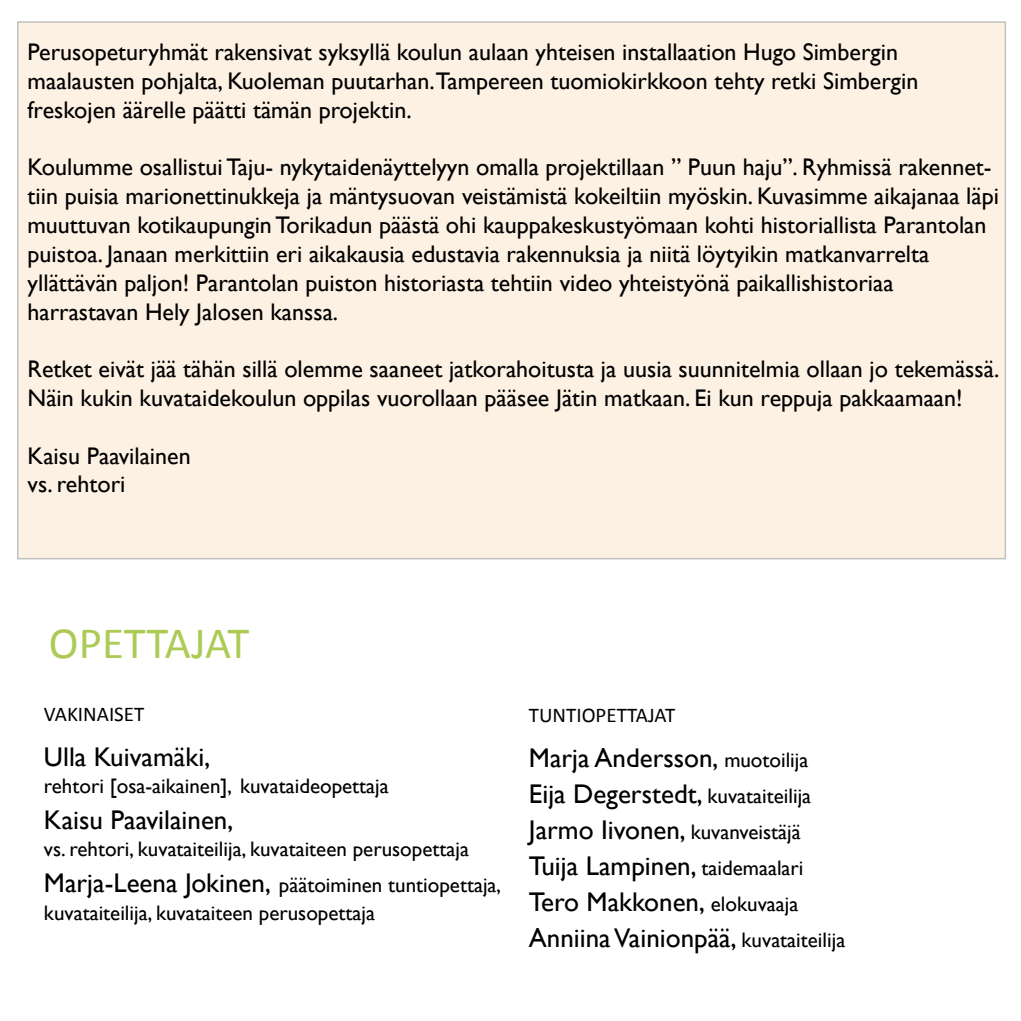
<style>
.page{position:relative;width:1021px;height:1021px;background:#fff}
.page>*{position:absolute;margin:0;border:0;box-sizing:border-box;transform-origin:0 0}
.t1{font:45px "Calibri";color:#accb55}
.t2{font:27px/36px "Gill Sans";color:#010101}
.t3{font:24px/28.8px "Gill Sans";color:#000}
.t4{font:21px/36px "Gill Sans";color:#010101}
.t5{font:21px "Calibri";color:#010101}
.s1{font-size:27px}
.s2{font-size:21px}
</style>
<div class="page">
<div style="left:18px;top:22px;width:987px;height:536px;background:#fdf1e4"></div>
<p class="t3" style="left:28px;top:38px;width:892px">Perusopeturyhmät rakensivat syksyllä koulun aulaan yhteisen installaation Hugo Simbergin maalausten pohjalta, Kuoleman puutarhan.Tampereen tuomiokirkkoon tehty retki Simbergin freskojen äärelle päätti tämän projektin.</p>
<p class="t3" style="left:28px;top:153px;width:972px">Koulumme osallistui Taju- nykytaidenäyttelyyn omalla projektillaan ” Puun haju”. Ryhmissä rakennet&shy;tiin puisia marionettinukkeja ja mäntysuovan veistämistä kokeiltiin myöskin. Kuvasimme aikajanaa läpi muuttuvan kotikaupungin Torikadun päästä ohi kauppakeskustyömaan kohti historiallista Parantolan puistoa. Janaan merkittiin eri aikakausia edustavia rakennuksia ja niitä löytyikin matkanvarrelta yllättävän paljon! Parantolan puiston historiasta tehtiin video yhteistyönä paikallishistoriaa harrastavan Hely Jalosen kanssa.</p>
<p class="t3" style="left:28px;top:355px;width:973px">Retket eivät jää tähän sillä olemme saaneet jatkorahoitusta ja uusia suunnitelmia ollaan jo tekemässä.<br>Näin kukin kuvataidekoulun oppilas vuorollaan pääsee Jätin matkaan. Ei kun reppuja pakkaamaan!</p>
<p class="t3" style="left:28px;top:441px;width:165px">Kaisu Paavilainen vs. rehtori</p>
<h1 class="t1" style="left:49px;top:615px;width:202px">OPETTAJAT</h1>
<p class="t5" style="left:44px;top:701px;width:102px">VAKINAISET</p>
<p class="t2" style="left:44px;top:739px;width:168px">Ulla Kuivamäki,</p>
<p class="t4" style="left:44px;top:768px;width:346px">rehtori [osa-aikainen], kuvataideopettaja</p>
<p class="t2" style="left:44px;top:802px;width:191px">Kaisu Paavilainen,</p>
<p class="t4" style="left:44px;top:831px;width:458px">vs. rehtori, kuvataiteilija, kuvataiteen perusopettaja<br><span class="s1">Marja-Leena Jokinen,</span> päätoiminen tuntiopettaja,</p>
<p class="t4" style="left:44px;top:894px;width:332px">kuvataiteilija, kuvataiteen perusopettaja</p>
<p class="t5" style="left:529px;top:701px;width:148px">TUNTIOPETTAJAT</p>
<p class="t2" style="left:529px;top:740px;width:318px">Marja Andersson, <span class="s2">muotoilija<br></span>Eija Degerstedt, <span class="s2">kuvataiteilija<br></span>Jarmo Iivonen, <span class="s2">kuvanveistäjä<br></span>Tuija Lampinen, <span class="s2">taidemaalari<br></span>Tero Makkonen, <span class="s2">elokuvaaja<br></span>Anniina Vainionpää, <span class="s2">kuvataiteilija</span></p>
</div>
